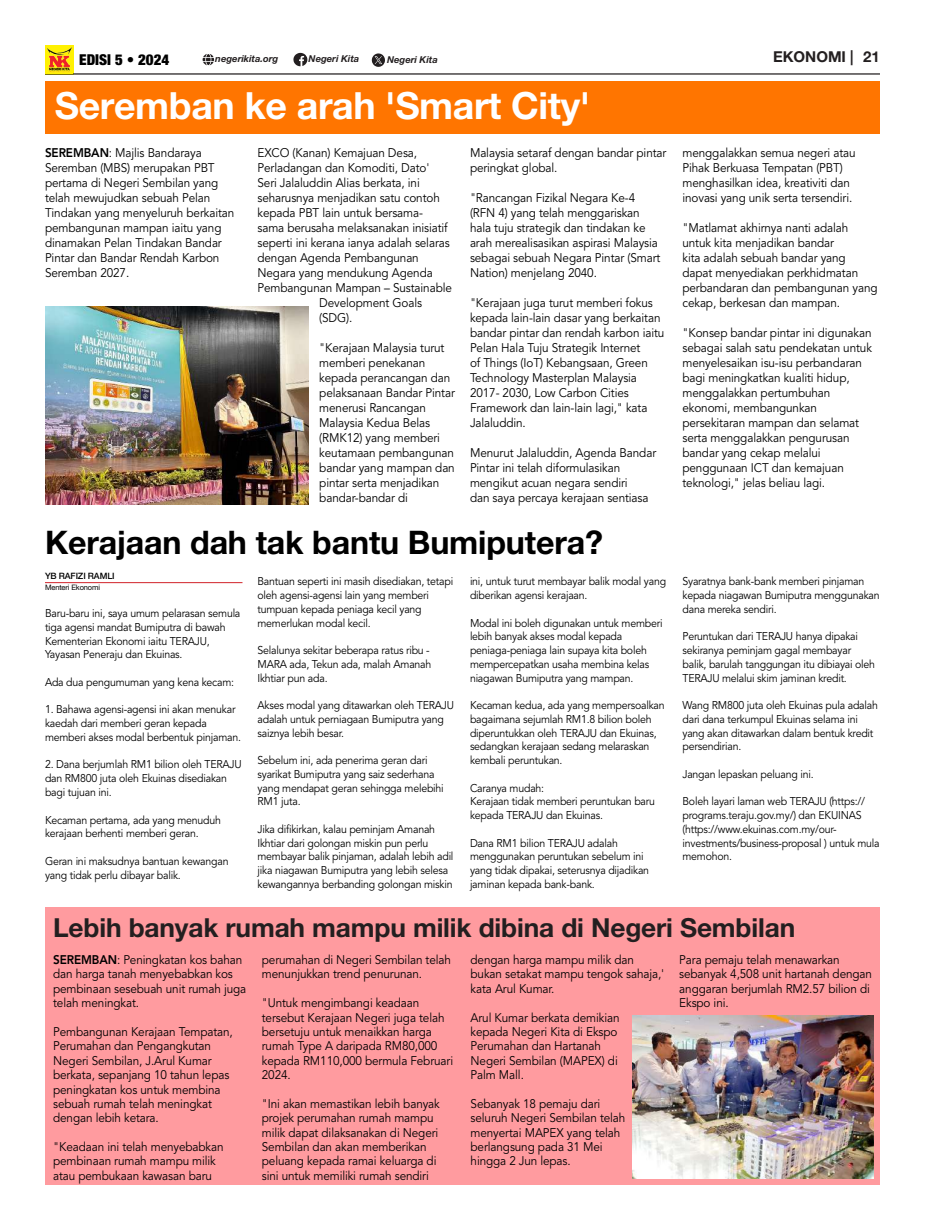
<style>
.page{position:relative;width:925px;height:1230px;background:#fff}
.page>*{position:absolute;margin:0;border:0;box-sizing:border-box;transform-origin:0 0}
.t1{font:700 37.5px "Helvetica Neue LT Pro";letter-spacing:-.01em;color:#fff}
.t2{font:700 32.5px "Helvetica Neue LT Pro";letter-spacing:-.005em;color:#000}
.t3{font:700 26.25px "Helvetica Neue LT Pro";letter-spacing:-.005em;color:#231f20}
.t4{font:900 condensed 15px "Helvetica Neue LT Pro";color:#000}
.t5{font:700 15px "Helvetica Neue LT Pro";color:#231f20}
.t6{font:12.5px/15px "Avenir";letter-spacing:-.01em;color:#000;scale:.94 1}
.t7{font:11.25px/13.8px "Avenir";letter-spacing:-.02em;color:#000;scale:.94 1}
.t8{font:italic 700 9.5px "Helvetica Neue LT Pro";color:#231f20}
.t9{font:500 8.75px "Helvetica Neue LT Pro";letter-spacing:-.015em;color:#000}
.t10{font:7.5px "Helvetica Neue LT Pro";letter-spacing:-.015em;color:#000}
.s1{font-weight:800}
</style>
<div class="page">
<hr style="left:45px;top:73px;width:835px;height:2px;background:#231f20">
<svg style="left:293px;top:53px;width:14px;height:13px"></svg>
<svg style="left:372px;top:53px;width:13px;height:14px"></svg>
<svg style="left:203px;top:54px;width:11px;height:11px"></svg>
<img style="left:45px;top:45px;width:28px;height:29px">
<div style="left:45px;top:82px;width:835px;height:52px;background:#ff7500"></div>
<div style="left:45px;top:907px;width:835px;height:278px;background:#ff9b9f"></div>
<hr style="left:45px;top:582px;width:197px;height:1px;background:#d1232a">
<img style="left:632px;top:1015px;width:241px;height:163px">
<img style="left:45px;top:306px;width:264px;height:198px">
<p class="t4" style="left:79px;top:50px;width:92px">EDISI 5 • 2024</p>
<p class="t8" style="left:215px;top:53px;width:64px">negerikita.org</p>
<p class="t8" style="left:309px;top:53px;width:52px">Negeri Kita</p>
<p class="t8" style="left:387px;top:54px;width:52px">Negeri Kita</p>
<h1 class="t1" style="left:55px;top:82px;width:537px">Seremban ke arah 'Smart City'</h1>
<p class="t6" style="left:45px;top:146px;width:203px"><span class="s1">SEREMBAN</span>: Majlis Bandaraya<br>Seremban (MBS) merupakan PBT pertama di Negeri Sembilan yang telah mewujudkan sebuah Pelan<br>Tindakan yang menyeluruh berkaitan pembangunan mampan iaitu yang dinamakan Pelan Tindakan Bandar<br>Pintar dan Bandar Rendah Karbon<br>Seremban 2027.</p>
<p class="t6" style="left:257px;top:146px;width:171px">EXCO (Kanan) Kemajuan Desa,</p>
<p class="t6" style="left:257px;top:161px;width:184px">Perladangan dan Komoditi, Dato'</p>
<p class="t6" style="left:257px;top:176px;width:174px">Seri Jalaluddin Alias berkata, ini</p>
<p class="t6" style="left:257px;top:191px;width:195px">seharusnya menjadikan satu contoh</p>
<p class="t6" style="left:257px;top:206px;width:178px">kepada PBT lain untuk bersama-</p>
<p class="t6" style="left:257px;top:221px;width:204px">sama berusaha melaksanakan inisiatif</p>
<p class="t6" style="left:257px;top:236px;width:206px">seperti ini kerana ianya adalah selaras</p>
<p class="t6" style="left:257px;top:251px;width:173px">dengan Agenda Pembangunan</p>
<p class="t6" style="left:257px;top:266px;width:188px">Negara yang mendukung Agenda</p>
<p class="t6" style="left:257px;top:281px;width:208px">Pembangunan Mampan – Sustainable</p>
<p class="t6" style="left:319px;top:296px;width:111px">Development Goals</p>
<p class="t6" style="left:319px;top:311px;width:37px">(SDG).</p>
<p class="t6" style="left:319px;top:341px;width:146px">"Kerajaan Malaysia turut memberi penekanan kepada perancangan dan pelaksanaan Bandar Pintar menerusi Rancangan<br>Malaysia Kedua Belas (RMK12) yang memberi keutamaan pembangunan bandar yang mampan dan pintar serta menjadikan bandar-bandar di</p>
<p class="t6" style="left:470px;top:146px;width:210px">Malaysia setaraf dengan bandar pintar peringkat global.</p>
<p class="t6" style="left:470px;top:191px;width:204px">"Rancangan Fizikal Negara Ke-4 (RFN 4) yang telah menggariskan hala tuju strategik dan tindakan ke arah merealisasikan aspirasi Malaysia sebagai sebuah Negara Pintar (Smart Nation) menjelang 2040.</p>
<p class="t6" style="left:470px;top:296px;width:208px">"Kerajaan juga turut memberi fokus kepada lain-lain dasar yang berkaitan bandar pintar dan rendah karbon iaitu<br>Pelan Hala Tuju Strategik Internet<br>of Things (IoT) Kebangsaan, Green<br>Technology Masterplan Malaysia<br>2017- 2030, Low Carbon Cities<br>Framework dan lain-lain lagi," kata<br>Jalaluddin.</p>
<p class="t6" style="left:470px;top:446px;width:200px">Menurut Jalaluddin, Agenda Bandar Pintar ini telah diformulasikan mengikut acuan negara sendiri<br>dan saya percaya kerajaan sentiasa</p>
<h2 class="t2" style="left:45px;top:522px;width:559px">Kerajaan dah tak bantu Bumiputera?</h2>
<p class="t9" style="left:45px;top:571px;width:71px">YB RAFIZI RAMLI</p>
<p class="t10" style="left:45px;top:582px;width:57px">Menteri Ekonomi</p>
<p class="t7" style="left:45px;top:607px;width:209px">Baru-baru ini, saya umum pelarasan semula tiga agensi mandat Bumiputra di bawah Kementerian Ekonomi iaitu TERAJU, Yayasan Peneraju dan Ekuinas.</p>
<p class="t7" style="left:45px;top:675px;width:203px">Ada dua pengumuman yang kena kecam:</p>
<p class="t7" style="left:45px;top:703px;width:210px">1. Bahawa agensi-agensi ini akan menukar kaedah dari memberi geran kepada memberi akses modal berbentuk pinjaman.</p>
<p class="t7" style="left:45px;top:758px;width:211px">2. Dana berjumlah RM1 bilion oleh TERAJU dan RM800 juta oleh Ekuinas disediakan bagi tujuan ini.</p>
<p class="t7" style="left:45px;top:813px;width:189px">Kecaman pertama, ada yang menuduh kerajaan berhenti memberi geran.</p>
<p class="t7" style="left:45px;top:854px;width:197px">Geran ini maksudnya bantuan kewangan yang tidak perlu dibayar balik.</p>
<p class="t7" style="left:257px;top:575px;width:210px">Bantuan seperti ini masih disediakan, tetapi oleh agensi-agensi lain yang memberi tumpuan kepada peniaga kecil yang memerlukan modal kecil.</p>
<p class="t7" style="left:257px;top:643px;width:187px">Selalunya sekitar beberapa ratus ribu -<br>MARA ada, Tekun ada, malah Amanah<br>Ikhtiar pun ada.</p>
<p class="t7" style="left:257px;top:698px;width:211px">Akses modal yang ditawarkan oleh TERAJU adalah untuk perniagaan Bumiputra yang saiznya lebih besar.</p>
<p class="t7" style="left:257px;top:753px;width:200px">Sebelum ini, ada penerima geran dari syarikat Bumiputra yang saiz sederhana yang mendapat geran sehingga melebihi<br>RM1 juta.</p>
<p class="t7" style="left:257px;top:822px;width:210px">Jika difikirkan, kalau peminjam Amanah Ikhtiar dari golongan miskin pun perlu membayar balik pinjaman, adalah lebih adil jika niagawan Bumiputra yang lebih selesa kewangannya berbanding golongan miskin</p>
<p class="t7" style="left:470px;top:575px;width:210px">ini, untuk turut membayar balik modal yang diberikan agensi kerajaan.</p>
<p class="t7" style="left:470px;top:616px;width:206px">Modal ini boleh digunakan untuk memberi lebih banyak akses modal kepada peniaga-peniaga lain supaya kita boleh mempercepatkan usaha membina kelas niagawan Bumiputra yang mampan.</p>
<p class="t7" style="left:470px;top:698px;width:209px">Kecaman kedua, ada yang mempersoalkan bagaimana sejumlah RM1.8 bilion boleh diperuntukkan oleh TERAJU dan Ekuinas, sedangkan kerajaan sedang melaraskan kembali peruntukan.</p>
<p class="t7" style="left:470px;top:781px;width:198px">Caranya mudah:<br>Kerajaan tidak memberi peruntukan baru kepada TERAJU dan Ekuinas.</p>
<p class="t7" style="left:470px;top:836px;width:192px">Dana RM1 bilion TERAJU adalah menggunakan peruntukan sebelum ini yang tidak dipakai, seterusnya dijadikan jaminan kepada bank-bank.</p>
<p class="t5" style="left:773px;top:48px;width:108px">EKONOMI | 21</p>
<p class="t6" style="left:682px;top:146px;width:186px">menggalakkan semua negeri atau Pihak Berkuasa Tempatan (PBT) menghasilkan idea, kreativiti dan inovasi yang unik serta tersendiri.</p>
<p class="t6" style="left:682px;top:221px;width:209px">"Matlamat akhirnya nanti adalah untuk kita menjadikan bandar<br>kita adalah sebuah bandar yang dapat menyediakan perkhidmatan perbandaran dan pembangunan yang cekap, berkesan dan mampan.</p>
<p class="t6" style="left:682px;top:326px;width:203px">"Konsep bandar pintar ini digunakan sebagai salah satu pendekatan untuk menyelesaikan isu-isu perbandaran bagi meningkatkan kualiti hidup, menggalakkan pertumbuhan ekonomi, membangunkan persekitaran mampan dan selamat serta menggalakkan pengurusan bandar yang cekap melalui penggunaan ICT dan kemajuan teknologi," jelas beliau lagi.</p>
<p class="t7" style="left:682px;top:575px;width:211px">Syaratnya bank-bank memberi pinjaman kepada niagawan Bumiputra menggunakan dana mereka sendiri.</p>
<p class="t7" style="left:682px;top:630px;width:206px">Peruntukan dari TERAJU hanya dipakai sekiranya peminjam gagal membayar balik, barulah tanggungan itu dibiayai oleh TERAJU melalui skim jaminan kredit.</p>
<p class="t7" style="left:682px;top:698px;width:209px">Wang RM800 juta oleh Ekuinas pula adalah dari dana terkumpul Ekuinas selama ini yang akan ditawarkan dalam bentuk kredit persendirian.</p>
<p class="t7" style="left:682px;top:767px;width:141px">Jangan lepaskan peluang ini.</p>
<p class="t7" style="left:682px;top:795px;width:211px">Boleh layari laman web TERAJU (https:// programs.teraju.gov.my/) dan EKUINAS (https://www.ekuinas.com.my/our&shy;investments/business-proposal ) untuk mula memohon.</p>
<h3 class="t3" style="left:53px;top:911px;width:743px">Lebih banyak rumah mampu milik dibina di Negeri Sembilan</h3>
<p class="t6" style="left:53px;top:953px;width:207px;line-height:14.4px"><span class="s1">SEREMBAN</span>: Peningkatan kos bahan dan harga tanah menyebabkan kos pembinaan sesebuah unit rumah juga telah meningkat.</p>
<p class="t6" style="left:53px;top:1025px;width:193px;line-height:14.4px">Pembangunan Kerajaan Tempatan,<br>Perumahan dan Pengangkutan<br>Negeri Sembilan, J.Arul Kumar berkata, sepanjang 10 tahun lepas peningkatan kos untuk membina sebuah rumah telah meningkat dengan lebih ketara.</p>
<p class="t6" style="left:53px;top:1140px;width:183px;line-height:14.4px">"Keadaan ini telah menyebabkan pembinaan rumah mampu milik atau pembukaan kawasan baru</p>
<p class="t6" style="left:262px;top:953px;width:203px;line-height:14.4px">perumahan di Negeri Sembilan telah menunjukkan trend penurunan.</p>
<p class="t6" style="left:262px;top:996px;width:205px;line-height:14.4px">"Untuk mengimbangi keadaan tersebut Kerajaan Negeri juga telah bersetuju untuk menaikkan harga rumah Type A daripada RM80,000 kepada RM110,000 bermula Februari<br>2024.</p>
<p class="t6" style="left:262px;top:1096px;width:191px;line-height:14.4px">"Ini akan memastikan lebih banyak projek perumahan rumah mampu milik dapat dilaksanakan di Negeri<br>Sembilan dan akan memberikan peluang kepada ramai keluarga di sini untuk memiliki rumah sendiri</p>
<p class="t6" style="left:470px;top:953px;width:208px;line-height:14.4px">dengan harga mampu milik dan bukan setakat mampu tengok sahaja,' kata Arul Kumar.</p>
<p class="t6" style="left:470px;top:1010px;width:160px;line-height:14.4px">Arul Kumar berkata demikian kepada Negeri Kita di Ekspo<br>Perumahan dan Hartanah<br>Negeri Sembilan (MAPEX) di<br>Palm Mall.</p>
<p class="t6" style="left:470px;top:1096px;width:166px;line-height:14.4px">Sebanyak 18 pemaju dari seluruh Negeri Sembilan telah menyertai MAPEX yang telah berlangsung pada 31 Mei hingga 2 Jun lepas.</p>
<p class="t6" style="left:679px;top:953px;width:207px;line-height:14.4px">Para pemaju telah menawarkan sebanyak 4,508 unit hartanah dengan anggaran berjumlah RM2.57 bilion di<br>Ekspo ini.</p>
</div>
